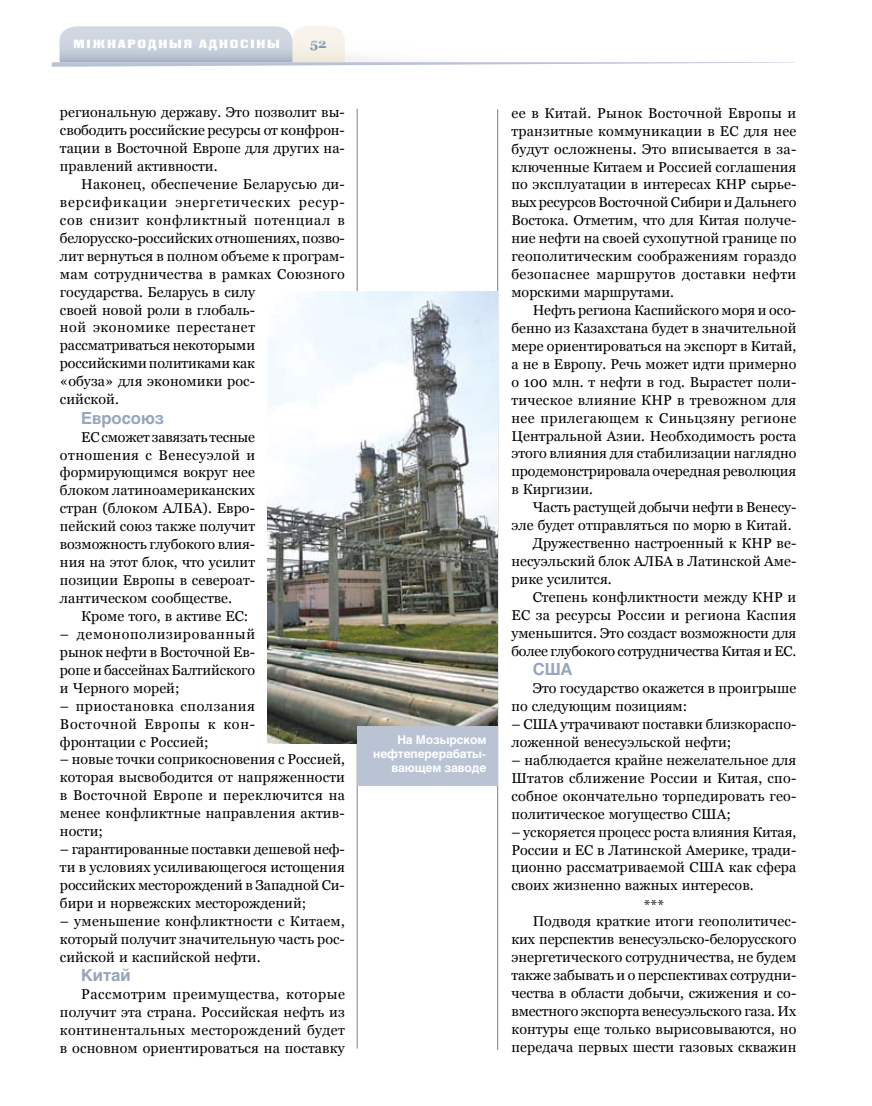
<style>
.page{position:relative;width:872px;height:1106px;background:#fff}
.page>*{position:absolute;margin:0;border:0;box-sizing:border-box;transform-origin:0 0}
.t1{font:700 16.5px "Helios";letter-spacing:-.005em;color:#96a6bd}
.t2{font:14.25px/18px "Georgia";letter-spacing:.005em;color:#000;text-align:justify}
.t3{font:14.25px "Georgia";letter-spacing:-.015em;color:#000}
.t4{font:700 13.5px "Georgia";color:#8095af}
.t5{font:700 12px/14.4px "Helios";letter-spacing:-.01em;color:#fff;text-align:right}
.t6{font:12px "Black Grotesk C";letter-spacing:.15em;color:#fff}
</style>
<div class="page">
<hr style="left:357px;top:109px;width:1px;height:939px;background:#818084">
<svg style="left:52px;top:26px;width:743px;height:41px"></svg>
<hr style="left:497px;top:109px;width:1px;height:941px;background:#818084">
<img style="left:268px;top:291px;width:229px;height:452px">
<div style="left:357px;top:725px;width:140px;height:60px;background:#b9c3d3"></div>
<p class="t6" style="left:73px;top:36px;width:208px">міжнародныя адносіны</p>
<p class="t4" style="left:310px;top:35px;width:18px">52</p>
<p class="t2" style="left:60px;top:103px;width:286px">региональную державу. Это позволит вы&shy;свободить российские ресурсы от конфрон&shy;тации в Восточной Европе для других на&shy;правлений активности.</p>
<p class="t2" style="left:60px;top:175px;width:286px;text-align:left;text-indent:21px">Наконец, обеспечение Беларусью ди&shy;версификации энергетических ресур&shy;сов снизит конфликтный потенциал в белорусско-российских отношениях, позво&shy;лит вернуться в полном объеме к програм&shy;мам сотрудничества в рамках Союзного государства. Беларусь в силу<br>своей новой роли в глобаль-<br>ной экономике перестанет рассматриваться некоторыми российскими политиками как<br>«обуза» для экономики рос-<br>сийской.</p>
<p class="t1" style="left:81px;top:408px;width:84px">Евросоюз</p>
<p class="t2" style="left:60px;top:427px;width:197px;text-indent:21px">ЕС сможет завязать тесные отношения с Венесуэлой и формирующимся вокруг нее блоком латиноамериканских стран (блоком АЛБА). Евро&shy;пейский союз также получит возможность глубокого влия&shy;ния на этот блок, что усилит позиции Европы в североат&shy;лантическом сообществе.</p>
<p class="t2" style="left:81px;top:607px;width:169px">Кроме того, в активе ЕС:</p>
<p class="t2" style="left:60px;top:625px;width:197px">– демонополизированный рынок нефти в Восточной Ев&shy;ропе и бассейнах Балтийского и Черного морей;</p>
<p class="t2" style="left:60px;top:696px;width:197px">– приостановка сползания Восточной Европы к кон&shy;фронтации с Россией;</p>
<p class="t2" style="left:60px;top:750px;width:286px">– новые точки соприкосновения с Россией, которая высвободится от напряженности в Восточной Европе и переключится на менее конфликтные направления актив&shy;ности;</p>
<p class="t2" style="left:60px;top:840px;width:286px">– гарантированные поставки дешевой неф&shy;ти в условиях усиливающегося истощения российских месторождений в Западной Си&shy;бири и норвежских месторождений;</p>
<p class="t2" style="left:60px;top:911px;width:286px">– уменьшение конфликтности с Китаем, который получит значительную часть рос&shy;сийской и каспийской нефти.</p>
<p class="t1" style="left:81px;top:965px;width:51px">Китай</p>
<p class="t2" style="left:60px;top:985px;width:286px;text-indent:21px">Рассмотрим преимущества, которые получит эта страна. Российская нефть из континентальных месторождений будет в основном ориентироваться на поставку</p>
<p class="t5" style="left:373px;top:732px;width:114px">На Мозырском нефтеперерабаты&shy;вающем заводе</p>
<p class="t2" style="left:511px;top:104px;width:286px">ее в Китай. Рынок Восточной Европы и транзитные коммуникации в ЕС для нее будут осложнены. Это вписывается в за&shy;ключенные Китаем и Россией соглашения по эксплуатации в интересах КНР сырье&shy;вых ресурсов Восточной Сибири и Дальнего Востока. Отметим, что для Китая получе&shy;ние нефти на своей сухопутной границе по геополитическим соображениям гораздо безопаснее маршрутов доставки нефти морскими маршрутами.</p>
<p class="t2" style="left:511px;top:301px;width:286px;text-indent:21px">Нефть региона Каспийского моря и осо&shy;бенно из Казахстана будет в значительной мере ориентироваться на экспорт в Китай, а не в Европу. Речь может идти примерно о 100 млн. т нефти в год. Вырастет поли&shy;тическое влияние КНР в тревожном для нее прилегающем к Синьцзяну регионе Центральной Азии. Необходимость роста этого влияния для стабилизации наглядно продемонстрировала очередная революция в Киргизии.</p>
<p class="t2" style="left:532px;top:498px;width:265px">Часть растущей добычи нефти в Венесу-</p>
<p class="t2" style="left:511px;top:516px;width:281px">эле будет отправляться по морю в Китай.</p>
<p class="t2" style="left:532px;top:534px;width:265px">Дружественно настроенный к КНР ве-</p>
<p class="t2" style="left:511px;top:552px;width:286px">несуэльский блок АЛБА в Латинской Аме-</p>
<p class="t2" style="left:511px;top:570px;width:102px">рике усилится.</p>
<p class="t2" style="left:532px;top:588px;width:265px">Степень конфликтности между КНР и</p>
<p class="t2" style="left:511px;top:606px;width:286px">ЕС за ресурсы России и региона Каспия</p>
<p class="t2" style="left:511px;top:624px;width:286px">уменьшится. Это создаст возможности для</p>
<p class="t3" style="left:511px;top:642px;width:286px">более глубокого сотрудничества Китая и ЕС.</p>
<p class="t1" style="left:532px;top:659px;width:41px">США</p>
<p class="t2" style="left:511px;top:679px;width:286px;text-indent:21px">Это государство окажется в проигрыше по следующим позициям:</p>
<p class="t2" style="left:511px;top:715px;width:286px">– США утрачивают поставки близкораспо&shy;ложенной венесуэльской нефти;</p>
<p class="t2" style="left:511px;top:751px;width:286px">– наблюдается крайне нежелательное для Штатов сближение России и Китая, спо&shy;собное окончательно торпедировать гео&shy;политическое могущество США;</p>
<p class="t2" style="left:511px;top:822px;width:286px">– ускоряется процесс роста влияния Китая, России и ЕС в Латинской Америке, тради&shy;ционно рассматриваемой США как сфера своих жизненно важных интересов.</p>
<p class="t2" style="left:532px;top:896px;width:265px;line-height:16.5px;text-indent:111px">***<br>Подводя краткие итоги геополитичес-</p>
<p class="t2" style="left:511px;top:930px;width:286px">ких перспектив венесуэльско-белорусского энергетического сотрудничества, не будем также забывать и о перспективах сотрудни&shy;чества в области добычи, сжижения и со&shy;вместного экспорта венесуэльского газа. Их контуры еще только вырисовываются, но передача первых шести газовых скважин</p>
</div>
